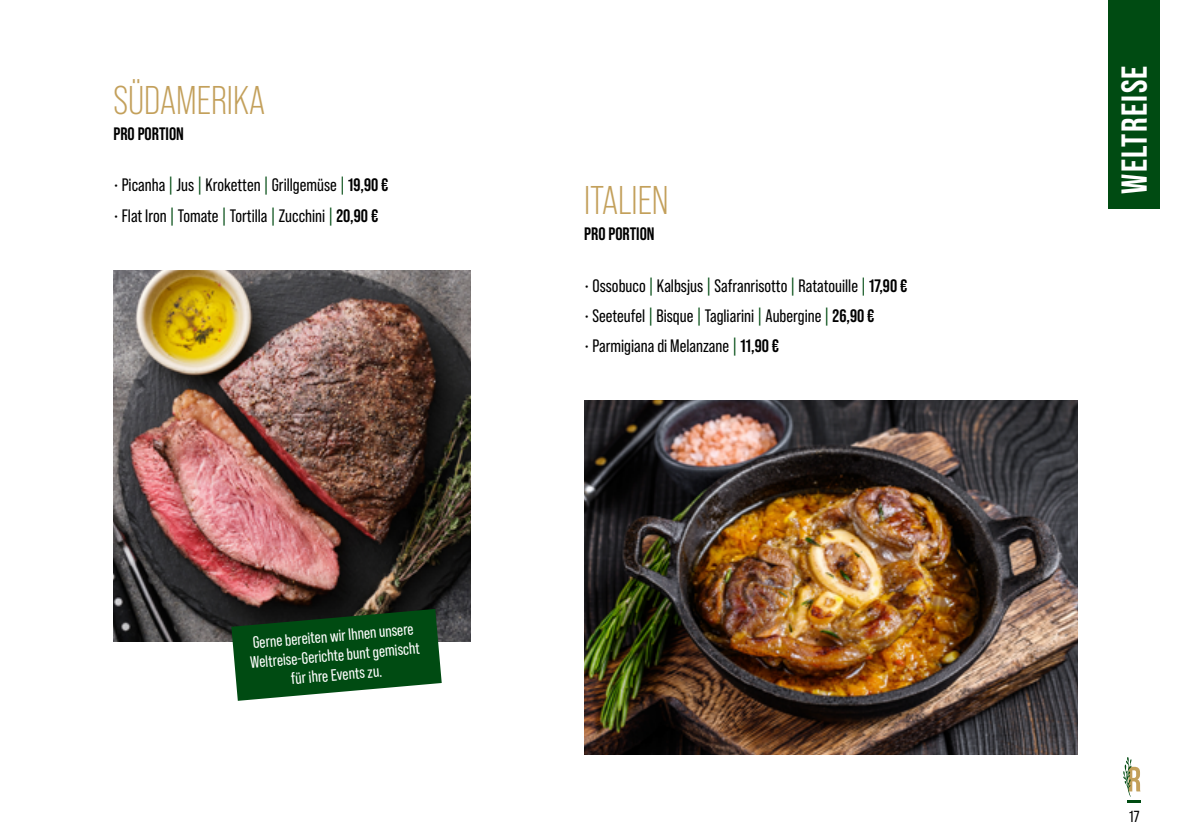
<style>
.page{position:relative;width:1191px;height:840px;background:#fff}
.page>*{position:absolute;margin:0;border:0;box-sizing:border-box;transform-origin:0 0}
.t1{font:40px "Bebas Neue Pro";color:#c3a05b}
.t2{font:700 36px "Bebas Neue Pro";letter-spacing:.04em;color:#fff}
.t3{font:18px "Bebas Neue Pro";color:#000}
.t4{font:700 18px "Bebas Neue Pro";color:#000}
.t5{font:16.4px/19.4px "Bebas Neue Pro";color:#fff;text-align:center}
.t6{font:16px "Bebas Neue Pro";color:#000}
.s1{color:#004b12}
.s2{font-weight:700}
</style>
<div class="page">
<img style="left:113px;top:270px;width:358px;height:370px">
<div style="left:1108px;top:0;width:51px;height:208px;background:#004b12"></div>
<img style="left:584px;top:400px;width:493px;height:354px">
<svg style="left:1123px;top:757px;width:17px;height:39px"></svg>
<hr style="left:1127px;top:799px;width:14px;height:3px;background:#004b12">
<svg style="left:231px;top:608px;width:211px;height:92px;background:#1d582b"></svg>
<hr style="left:38px;top:0;width:454px;height:1px;background:#9f0a37">
<h1 class="t1" style="left:113px;top:78px;width:153px">SÜDAMERIKA</h1>
<p class="t4" style="left:113px;top:123px;width:72px">PRO PORTION</p>
<p class="t3" style="left:113px;top:175px;width:276px">• Picanha <span class="s1">|</span> Jus <span class="s1">|</span> Kroketten <span class="s1">|</span> Grillgemüse <span class="s1">|</span> <span class="s2">19,90 €</span></p>
<p class="t3" style="left:113px;top:205px;width:266px">• Flat Iron <span class="s1">|</span> Tomate <span class="s1">|</span> Tortilla <span class="s1">|</span> Zucchini <span class="s1">|</span> <span class="s2">20,90 €</span></p>
<p class="t5" style="left:248px;top:633px;width:171px;rotate:-5deg">Gerne bereiten wir Ihnen unsere<br>Weltreise-Gerichte bunt gemischt für ihre Events zu.</p>
<h1 class="t1" style="left:584px;top:178px;width:86px">ITALIEN</h1>
<p class="t4" style="left:584px;top:223px;width:72px">PRO PORTION</p>
<p class="t3" style="left:584px;top:275px;width:325px">• Ossobuco <span class="s1">|</span> Kalbsjus <span class="s1">|</span> Safranrisotto <span class="s1">|</span> Ratatouille <span class="s1">|</span> <span class="s2">17,90 €</span></p>
<p class="t3" style="left:584px;top:305px;width:292px">• Seeteufel <span class="s1">|</span> Bisque <span class="s1">|</span> Tagliarini <span class="s1">|</span> Aubergine <span class="s1">|</span> <span class="s2">26,90 €</span></p>
<p class="t3" style="left:584px;top:335px;width:196px">• Parmigiana di Melanzane <span class="s1">|</span> <span class="s2">11,90 €</span></p>
<h2 class="t2" style="left:1113px;top:193px;width:129px;rotate:-90deg">WELTREISE</h2>
<p class="t6" style="left:1129px;top:806px;width:12px">17</p>
</div>
